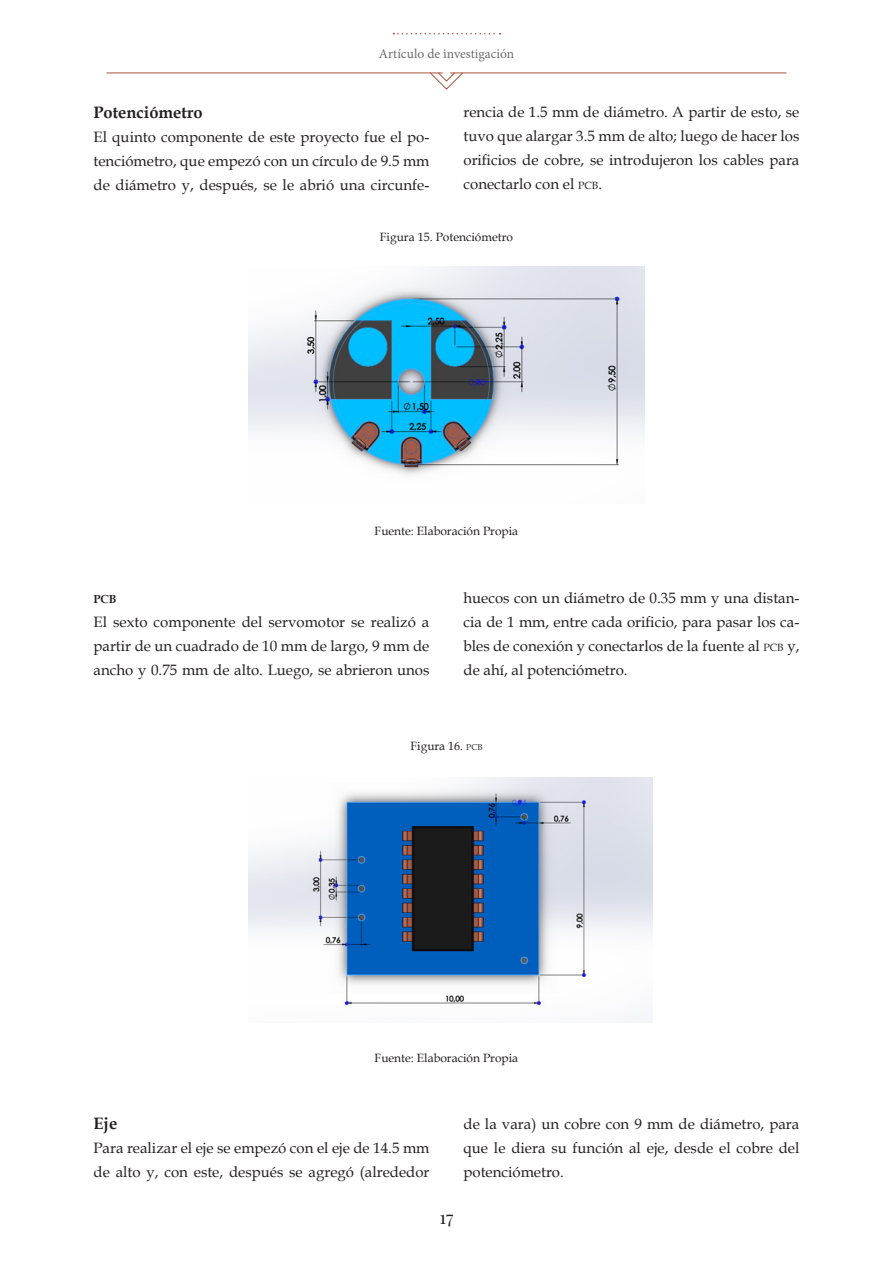
<style>
.page{position:relative;width:893px;height:1263px;background:#fff}
.page>*{position:absolute;margin:0;border:0;box-sizing:border-box;transform-origin:0 0}
.t1{font:18px "Playfair Display";color:#231f20}
.T3_-_titular_terciar{font:700 16.5px "Book Antiqua";color:#231f20}
.C1__Cuerpo_de_txt{font:15px/24px "Book Antiqua";color:#231f20;text-align:justify}
.Como_citar{font:13.5px "Minion Pro";color:#6c6d70}
.C1__Cuerpo_de_txt-2{font:12px "Book Antiqua";color:#231f20}
.T3_-_titular_terciar-2{font:700 11.55px "Book Antiqua";color:#231f20}
.s1{font-size:10.5px}
.s2{font-style:inherit}
.s3{font-size:8.4px}
</style>
<div class="page">
<svg style="left:393px;top:33px;width:108px;height:1px"></svg>
<hr style="left:107px;top:73px;width:335px;height:1px;background:#ab553c">
<hr style="left:451px;top:73px;width:335px;height:1px;background:#ab553c">
<svg style="left:429px;top:72px;width:34px;height:18px"></svg>
<img style="left:248px;top:266px;width:396px;height:209px">
<img style="left:248px;top:777px;width:404px;height:245px">
<p class="Como_citar" style="left:379px;top:45px;width:137px">Artículo de investigación</p>
<p class="T3_-_titular_terciar" style="left:94px;top:101px;width:111px">Potenciómetro</p>
<p class="C1__Cuerpo_de_txt" style="left:94px;top:125px;width:337px">El quinto componente de este proyecto fue el po&shy;tenciómetro, que empezó con un círculo de 9.5 mm de diámetro y, después, se le abrió una circunfe-</p>
<p class="C1__Cuerpo_de_txt" style="left:463px;top:100px;width:337px">rencia de 1.5 mm de diámetro. A partir de esto, se tuvo que alargar 3.5 mm de alto; luego de hacer los orificios de cobre, se introdujeron los cables para conectarlo con el <span class="s1">PCB</span><span class="s2">.</span></p>
<p class="C1__Cuerpo_de_txt-2" style="left:380px;top:229px;width:135px">Figura 15. Potenciómetro</p>
<p class="C1__Cuerpo_de_txt-2" style="left:375px;top:523px;width:145px">Fuente: Elaboración Propia</p>
<p class="T3_-_titular_terciar-2" style="left:94px;top:591px;width:25px">pcb</p>
<p class="C1__Cuerpo_de_txt" style="left:94px;top:609px;width:337px">El sexto componente del servomotor se realizó a partir de un cuadrado de 10 mm de largo, 9 mm de ancho y 0.75 mm de alto. Luego, se abrieron unos</p>
<p class="C1__Cuerpo_de_txt" style="left:463px;top:585px;width:337px">huecos con un diámetro de 0.35 mm y una distan&shy;cia de 1 mm, entre cada orificio, para pasar los ca&shy;bles de conexión y conectarlos de la fuente al <span class="s1">PCB</span> y, de ahí, al potenciómetro.</p>
<p class="C1__Cuerpo_de_txt-2" style="left:410px;top:737px;width:73px">Figura 16. <span class="s3">PCB</span></p>
<p class="C1__Cuerpo_de_txt-2" style="left:375px;top:1049px;width:145px">Fuente: Elaboración Propia</p>
<p class="T3_-_titular_terciar" style="left:94px;top:1112px;width:25px">Eje</p>
<p class="C1__Cuerpo_de_txt" style="left:94px;top:1135px;width:337px">Para realizar el eje se empezó con el eje de 14.5 mm de alto y, con este, después se agregó (alrededor</p>
<p class="C1__Cuerpo_de_txt" style="left:463px;top:1111px;width:337px">de la vara) un cobre con 9 mm de diámetro, para que le diera su función al eje, desde el cobre del potenciómetro.</p>
<p class="t1" style="left:440px;top:1203px;width:15px">17</p>
</div>
